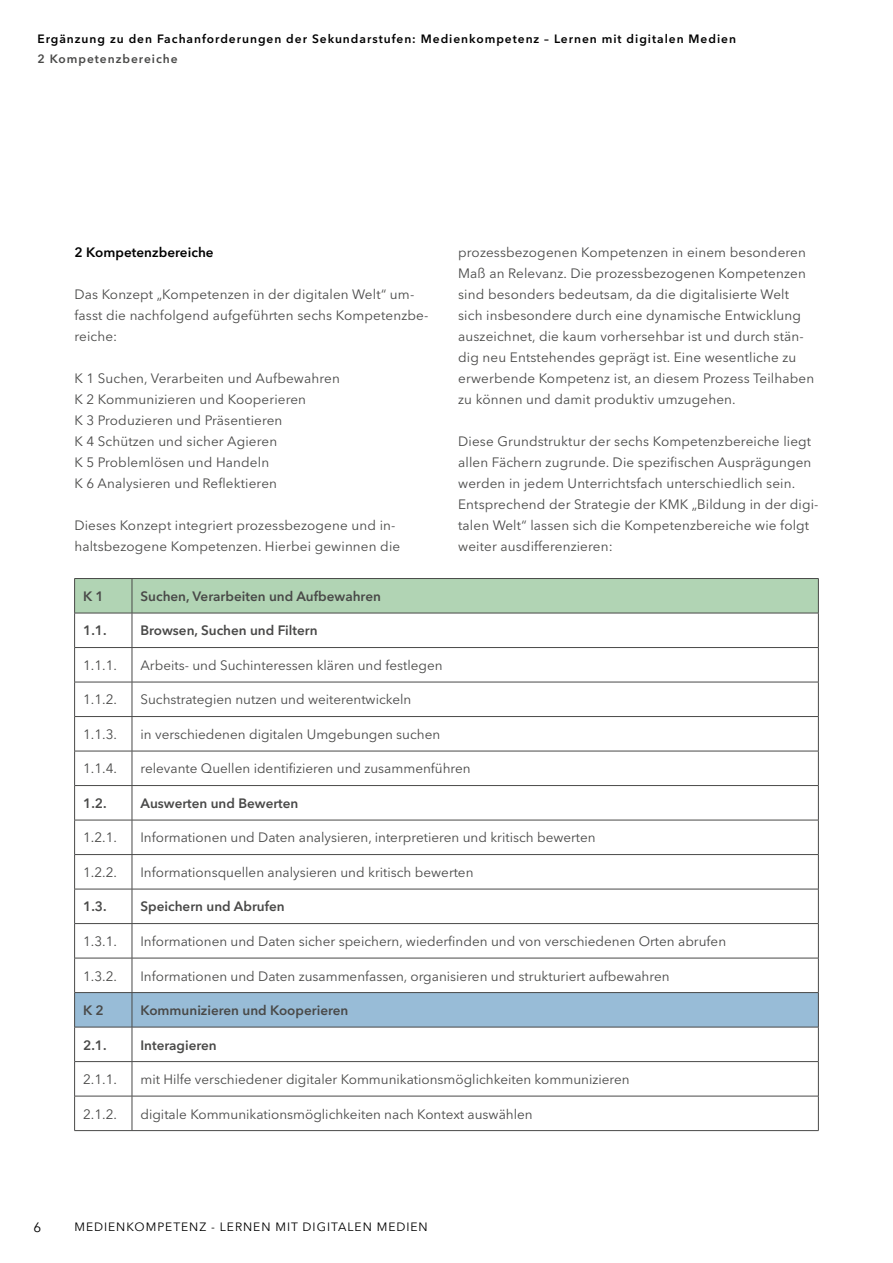
<style>
.page{position:relative;width:893px;height:1263px;background:#fff}
.page>*{position:absolute;margin:0;border:0;box-sizing:border-box;transform-origin:0 0}
.t1{font:13.5px/21px "Avenir Next LT Pro";letter-spacing:.01em;color:#494948}
.t2{font:600 13.5px "Avenir Next LT Pro";color:#494948}
.t3{font:600 13.5px "Avenir Next LT Pro";letter-spacing:.005em;color:#000}
.t4{font:13.5px "Avenir Next LT Pro";color:#000}
.t5{font:600 12px "Avenir Next LT Pro";letter-spacing:.08em;color:#000}
.t6{font:12px "Avenir Next LT Pro";letter-spacing:.08em;color:#000}
.t7{font:600 12px "Avenir Next LT Pro";letter-spacing:.08em;color:#494948}
</style>
<div class="page">
<div style="left:75px;top:579px;width:743px;height:34px;background:#b1d4b4"></div>
<div style="left:75px;top:993px;width:743px;height:34px;background:#98bcd7"></div>
<hr style="left:74px;top:578px;width:58px;height:1px;background:#494948">
<hr style="left:74px;top:579px;width:1px;height:34px;background:#494948">
<hr style="left:132px;top:578px;width:687px;height:1px;background:#494948">
<hr style="left:132px;top:579px;width:1px;height:34px;background:#494948">
<hr style="left:818px;top:579px;width:1px;height:34px;background:#494948">
<hr style="left:74px;top:613px;width:58px;height:1px;background:#494948">
<hr style="left:74px;top:613px;width:1px;height:34px;background:#494948">
<hr style="left:132px;top:613px;width:687px;height:1px;background:#494948">
<hr style="left:132px;top:613px;width:1px;height:34px;background:#494948">
<hr style="left:818px;top:613px;width:1px;height:34px;background:#494948">
<hr style="left:74px;top:647px;width:58px;height:1px;background:#494948">
<hr style="left:74px;top:648px;width:1px;height:34px;background:#494948">
<hr style="left:132px;top:647px;width:687px;height:1px;background:#494948">
<hr style="left:132px;top:648px;width:1px;height:34px;background:#494948">
<hr style="left:818px;top:648px;width:1px;height:34px;background:#494948">
<hr style="left:74px;top:682px;width:58px;height:1px;background:#494948">
<hr style="left:74px;top:682px;width:1px;height:34px;background:#494948">
<hr style="left:132px;top:682px;width:687px;height:1px;background:#494948">
<hr style="left:132px;top:682px;width:1px;height:34px;background:#494948">
<hr style="left:818px;top:682px;width:1px;height:34px;background:#494948">
<hr style="left:74px;top:716px;width:58px;height:1px;background:#494948">
<hr style="left:74px;top:717px;width:1px;height:34px;background:#494948">
<hr style="left:132px;top:716px;width:687px;height:1px;background:#494948">
<hr style="left:132px;top:717px;width:1px;height:34px;background:#494948">
<hr style="left:818px;top:717px;width:1px;height:34px;background:#494948">
<hr style="left:74px;top:751px;width:58px;height:1px;background:#494948">
<hr style="left:74px;top:751px;width:1px;height:34px;background:#494948">
<hr style="left:132px;top:751px;width:687px;height:1px;background:#494948">
<hr style="left:132px;top:751px;width:1px;height:34px;background:#494948">
<hr style="left:818px;top:751px;width:1px;height:34px;background:#494948">
<hr style="left:74px;top:785px;width:58px;height:1px;background:#494948">
<hr style="left:74px;top:786px;width:1px;height:34px;background:#494948">
<hr style="left:132px;top:785px;width:687px;height:1px;background:#494948">
<hr style="left:132px;top:786px;width:1px;height:34px;background:#494948">
<hr style="left:818px;top:786px;width:1px;height:34px;background:#494948">
<hr style="left:74px;top:820px;width:58px;height:1px;background:#494948">
<hr style="left:74px;top:820px;width:1px;height:34px;background:#494948">
<hr style="left:132px;top:820px;width:687px;height:1px;background:#494948">
<hr style="left:132px;top:820px;width:1px;height:34px;background:#494948">
<hr style="left:818px;top:820px;width:1px;height:34px;background:#494948">
<hr style="left:74px;top:854px;width:58px;height:1px;background:#494948">
<hr style="left:74px;top:855px;width:1px;height:34px;background:#494948">
<hr style="left:132px;top:854px;width:687px;height:1px;background:#494948">
<hr style="left:132px;top:855px;width:1px;height:34px;background:#494948">
<hr style="left:818px;top:855px;width:1px;height:34px;background:#494948">
<hr style="left:74px;top:889px;width:58px;height:1px;background:#494948">
<hr style="left:74px;top:889px;width:1px;height:34px;background:#494948">
<hr style="left:132px;top:889px;width:687px;height:1px;background:#494948">
<hr style="left:132px;top:889px;width:1px;height:34px;background:#494948">
<hr style="left:818px;top:889px;width:1px;height:34px;background:#494948">
<hr style="left:74px;top:923px;width:58px;height:1px;background:#494948">
<hr style="left:74px;top:924px;width:1px;height:34px;background:#494948">
<hr style="left:132px;top:923px;width:687px;height:1px;background:#494948">
<hr style="left:132px;top:924px;width:1px;height:34px;background:#494948">
<hr style="left:818px;top:924px;width:1px;height:34px;background:#494948">
<hr style="left:74px;top:958px;width:58px;height:1px;background:#494948">
<hr style="left:74px;top:958px;width:1px;height:34px;background:#494948">
<hr style="left:132px;top:958px;width:687px;height:1px;background:#494948">
<hr style="left:132px;top:958px;width:1px;height:34px;background:#494948">
<hr style="left:818px;top:958px;width:1px;height:34px;background:#494948">
<hr style="left:74px;top:992px;width:58px;height:1px;background:#494948">
<hr style="left:74px;top:993px;width:1px;height:34px;background:#494948">
<hr style="left:132px;top:992px;width:687px;height:1px;background:#494948">
<hr style="left:132px;top:993px;width:1px;height:34px;background:#494948">
<hr style="left:818px;top:993px;width:1px;height:34px;background:#494948">
<hr style="left:74px;top:1027px;width:58px;height:1px;background:#494948">
<hr style="left:74px;top:1027px;width:1px;height:34px;background:#494948">
<hr style="left:132px;top:1027px;width:687px;height:1px;background:#494948">
<hr style="left:132px;top:1027px;width:1px;height:34px;background:#494948">
<hr style="left:818px;top:1027px;width:1px;height:34px;background:#494948">
<hr style="left:74px;top:1061px;width:58px;height:1px;background:#494948">
<hr style="left:74px;top:1062px;width:1px;height:34px;background:#494948">
<hr style="left:132px;top:1061px;width:687px;height:1px;background:#494948">
<hr style="left:132px;top:1062px;width:1px;height:34px;background:#494948">
<hr style="left:818px;top:1062px;width:1px;height:34px;background:#494948">
<hr style="left:74px;top:1096px;width:58px;height:1px;background:#494948">
<hr style="left:74px;top:1096px;width:1px;height:34px;background:#494948">
<hr style="left:132px;top:1096px;width:687px;height:1px;background:#494948">
<hr style="left:132px;top:1096px;width:1px;height:34px;background:#494948">
<hr style="left:818px;top:1096px;width:1px;height:34px;background:#494948">
<hr style="left:74px;top:1130px;width:58px;height:1px;background:#494948">
<hr style="left:132px;top:1130px;width:687px;height:1px;background:#494948">
<p class="t5" style="left:37px;top:32px;width:700px">Ergänzung zu den Fachanforderungen der Sekundarstufen: Medienkompetenz – Lernen mit digitalen Medien</p>
<p class="t7" style="left:37px;top:51px;width:142px">2 Kompetenzbereiche</p>
<p class="t3" style="left:74px;top:244px;width:141px">2 Kompetenzbereiche</p>
<p class="t1" style="left:74px;top:284px;width:355px">Das Konzept „Kompetenzen in der digitalen Welt“ um&shy;fasst die nachfolgend aufgeführten sechs Kompetenzbe&shy;reiche:</p>
<p class="t1" style="left:74px;top:368px;width:267px">K 1 Suchen, Verarbeiten und Aufbewahren K 2 Kommunizieren und Kooperieren<br>K 3 Produzieren und Präsentieren<br>K 4 Schützen und sicher Agieren<br>K 5 Problemlösen und Handeln<br>K 6 Analysieren und Reflektieren</p>
<p class="t1" style="left:74px;top:515px;width:327px">Dieses Konzept integriert prozessbezogene und in&shy;haltsbezogene Kompetenzen. Hierbei gewinnen die</p>
<p class="t1" style="left:458px;top:242px;width:358px">prozessbezogenen Kompetenzen in einem besonderen Maß an Relevanz. Die prozessbezogenen Kompetenzen sind besonders bedeutsam, da die digitalisierte Welt sich insbesondere durch eine dynamische Entwicklung auszeichnet, die kaum vorhersehbar ist und durch stän&shy;dig neu Entstehendes geprägt ist. Eine wesentliche zu erwerbende Kompetenz ist, an diesem Prozess Teilhaben zu können und damit produktiv umzugehen.</p>
<p class="t1" style="left:458px;top:431px;width:362px">Diese Grundstruktur der sechs Kompetenzbereiche liegt allen Fächern zugrunde. Die spezifischen Ausprägungen werden in jedem Unterrichtsfach unterschiedlich sein.<br>Entsprechend der Strategie der KMK „Bildung in der digi&shy;talen Welt“ lassen sich die Kompetenzbereiche wie folgt weiter ausdifferenzieren:</p>
<p class="t2" style="left:83px;top:588px;width:22px">K 1</p>
<p class="t2" style="left:140px;top:588px;width:242px">Suchen, Verarbeiten und Aufbewahren</p>
<p class="t2" style="left:83px;top:622px;width:25px">1.1.</p>
<p class="t2" style="left:140px;top:622px;width:179px">Browsen, Suchen und Filtern</p>
<p class="t1" style="left:83px;top:655px;width:36px">1.1.1.</p>
<p class="t1" style="left:140px;top:655px;width:304px">Arbeits- und Suchinteressen klären und festlegen</p>
<p class="t1" style="left:83px;top:689px;width:36px">1.1.2.</p>
<p class="t1" style="left:140px;top:689px;width:272px">Suchstrategien nutzen und weiterentwickeln</p>
<p class="t1" style="left:83px;top:724px;width:36px">1.1.3.</p>
<p class="t1" style="left:140px;top:724px;width:301px">in verschiedenen digitalen Umgebungen suchen</p>
<p class="t1" style="left:83px;top:758px;width:36px">1.1.4.</p>
<p class="t1" style="left:140px;top:758px;width:332px">relevante Quellen identifizieren und zusammenführen</p>
<p class="t2" style="left:83px;top:795px;width:25px">1.2.</p>
<p class="t2" style="left:140px;top:795px;width:159px">Auswerten und Bewerten</p>
<p class="t1" style="left:83px;top:827px;width:36px">1.2.1.</p>
<p class="t1" style="left:140px;top:827px;width:457px">Informationen und Daten analysieren, interpretieren und kritisch bewerten</p>
<p class="t1" style="left:83px;top:862px;width:36px">1.2.2.</p>
<p class="t1" style="left:140px;top:862px;width:335px">Informationsquellen analysieren und kritisch bewerten</p>
<p class="t2" style="left:83px;top:898px;width:25px">1.3.</p>
<p class="t2" style="left:140px;top:898px;width:146px">Speichern und Abrufen</p>
<p class="t1" style="left:83px;top:931px;width:36px">1.3.1.</p>
<p class="t1" style="left:140px;top:931px;width:587px">Informationen und Daten sicher speichern, wiederfinden und von verschiedenen Orten abrufen</p>
<p class="t1" style="left:83px;top:965px;width:36px">1.3.2.</p>
<p class="t1" style="left:140px;top:965px;width:531px">Informationen und Daten zusammenfassen, organisieren und strukturiert aufbewahren</p>
<p class="t2" style="left:83px;top:1002px;width:22px">K 2</p>
<p class="t2" style="left:140px;top:1002px;width:209px">Kommunizieren und Kooperieren</p>
<p class="t2" style="left:83px;top:1036px;width:25px">2.1.</p>
<p class="t2" style="left:140px;top:1036px;width:78px">Interagieren</p>
<p class="t1" style="left:83px;top:1069px;width:36px">2.1.1.</p>
<p class="t1" style="left:140px;top:1069px;width:491px">mit Hilfe verschiedener digitaler Kommunikationsmöglichkeiten kommunizieren</p>
<p class="t1" style="left:83px;top:1103px;width:36px">2.1.2.</p>
<p class="t1" style="left:140px;top:1103px;width:394px">digitale Kommunikationsmöglichkeiten nach Kontext auswählen</p>
<p class="t4" style="left:34px;top:1219px;width:9px">6</p>
<p class="t6" style="left:74px;top:1219px;width:355px">MEDIENKOMPETENZ - LERNEN MIT DIGITALEN MEDIEN</p>
</div>
